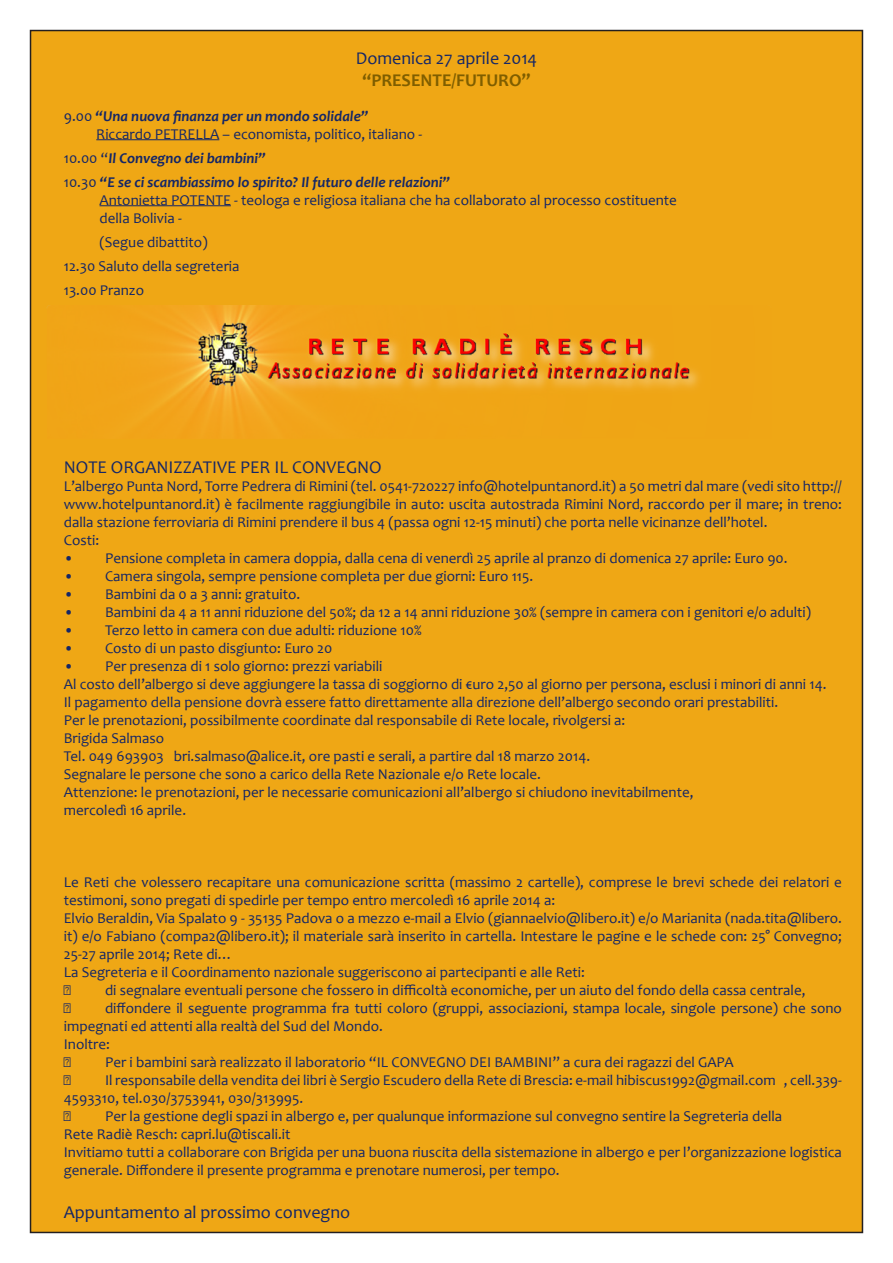
<style>
.page{position:relative;width:893px;height:1263px;background:#fff}
.page>*{position:absolute;margin:0;border:0;box-sizing:border-box;transform-origin:0 0}
.t1{font:18px "Candara";color:#142667}
.t2{font:700 18px "Candara";color:#7f5e00}
.t3{font:15px/18px "Candara";color:#142667}
.t4{font:italic 700 15px "Candara";color:#142667}
.s1{font-weight:400;font-style:normal}
</style>
<div class="page">
<div style="left:31px;top:31px;width:831px;height:1201px;background:#efa715"></div>
<hr style="left:96px;top:139px;width:123px;height:1px;background:#142667">
<hr style="left:100px;top:205px;width:131px;height:1px;background:#142667">
<img style="left:29px;top:306px;width:835px;height:132px">
<p class="t1" style="left:356px;top:47px;width:183px">Domenica 27 aprile 2014</p>
<p class="t2" style="left:362px;top:69px;width:170px">“PRESENTE/FUTURO”</p>
<p class="t4" style="left:64px;top:106px;width:306px"><span class="s1">9.00</span> “Una nuova finanza per un mondo solidale”</p>
<p class="t3" style="left:96px;top:125px;width:327px">Riccardo PETRELLA – economista, politico, italiano -</p>
<p class="t4" style="left:64px;top:148px;width:203px"><span class="s1">10.00 “</span>Il Convegno dei bambini”</p>
<p class="t4" style="left:64px;top:172px;width:388px"><span class="s1">10.30</span> “E se ci scambiassimo lo spirito? Il futuro delle relazioni”</p>
<p class="t3" style="left:100px;top:191px;width:579px">Antonietta POTENTE - teologa e religiosa italiana che ha collaborato al processo costituente</p>
<p class="t3" style="left:100px;top:209px;width:84px">della Bolivia -</p>
<p class="t3" style="left:100px;top:233px;width:110px">(Segue dibattito)</p>
<p class="t3" style="left:64px;top:257px;width:177px">12.30 Saluto della segreteria</p>
<p class="t3" style="left:64px;top:281px;width:82px">13.00 Pranzo</p>
<p class="t1" style="left:64px;top:455px;width:320px">NOTE ORGANIZZATIVE PER IL CONVEGNO</p>
<p class="t3" style="left:64px;top:477px;width:780px;text-align:justify">L’albergo Punta Nord, Torre Pedrera di Rimini (tel. 0541-720227 info@hotelpuntanord.it) a 50 metri dal mare (vedi sito http:// www.hotelpuntanord.it) è facilmente raggiungibile in auto: uscita autostrada Rimini Nord, raccordo per il mare; in treno: dalla stazione ferroviaria di Rimini prendere il bus 4 (passa ogni 12-15 minuti) che porta nelle vicinanze dell’hotel.</p>
<p class="t3" style="left:64px;top:531px;width:37px">Costi:</p>
<p class="t3" style="left:64px;top:549px;width:725px">• Pensione completa in camera doppia, dalla cena di venerdì 25 aprile al pranzo di domenica 27 aprile: Euro 90.</p>
<p class="t3" style="left:64px;top:567px;width:471px">• Camera singola, sempre pensione completa per due giorni: Euro 115.</p>
<p class="t3" style="left:64px;top:585px;width:238px">• Bambini da 0 a 3 anni: gratuito.</p>
<p class="t3" style="left:64px;top:603px;width:749px">• Bambini da 4 a 11 anni riduzione del 50%; da 12 a 14 anni riduzione 30% (sempre in camera con i genitori e/o adulti)</p>
<p class="t3" style="left:64px;top:621px;width:359px">• Terzo letto in camera con due adulti: riduzione 10%</p>
<p class="t3" style="left:64px;top:639px;width:270px">• Costo di un pasto disgiunto: Euro 20</p>
<p class="t3" style="left:64px;top:657px;width:320px">• Per presenza di 1 solo giorno: prezzi variabili</p>
<p class="t3" style="left:64px;top:675px;width:764px">Al costo dell’albergo si deve aggiungere la tassa di soggiorno di €uro 2,50 al giorno per persona, esclusi i minori di anni 14.</p>
<p class="t3" style="left:64px;top:693px;width:716px">Il pagamento della pensione dovrà essere fatto direttamente alla direzione dell’albergo secondo orari prestabiliti.</p>
<p class="t3" style="left:64px;top:711px;width:563px">Per le prenotazioni, possibilmente coordinate dal responsabile di Rete locale, rivolgersi a:</p>
<p class="t3" style="left:64px;top:729px;width:102px">Brigida Salmaso</p>
<p class="t3" style="left:64px;top:747px;width:528px">Tel. 049 693903 bri.salmaso@alice.it, ore pasti e serali, a partire dal 18 marzo 2014.</p>
<p class="t3" style="left:64px;top:765px;width:479px">Segnalare le persone che sono a carico della Rete Nazionale e/o Rete locale.</p>
<p class="t3" style="left:64px;top:783px;width:631px">Attenzione: le prenotazioni, per le necessarie comunicazioni all’albergo si chiudono inevitabilmente,</p>
<p class="t3" style="left:64px;top:801px;width:124px">mercoledì 16 aprile.</p>
<p class="t3" style="left:64px;top:873px;width:780px">Le Reti che volessero recapitare una comunicazione scritta (massimo 2 cartelle), comprese le brevi schede dei relatori e testimoni, sono pregati di spedirle per tempo entro mercoledì 16 aprile 2014 a:</p>
<p class="t3" style="left:64px;top:909px;width:780px;text-align:justify">Elvio Beraldin, Via Spalato 9 - 35135 Padova o a mezzo e-mail a Elvio (giannaelvio@libero.it) e/o Marianita (nada.tita@libero. it) e/o Fabiano (compa2@libero.it); il materiale sarà inserito in cartella. Intestare le pagine e le schede con: 25° Convegno; 25-27 aprile 2014; Rete di…</p>
<p class="t3" style="left:64px;top:963px;width:523px">La Segreteria e il Coordinamento nazionale suggeriscono ai partecipanti e alle Reti:</p>
<p class="t3" style="left:105px;top:981px;width:702px">di segnalare eventuali persone che fossero in difficoltà economiche, per un aiuto del fondo della cassa centrale,</p>
<p class="t3" style="left:64px;top:999px;width:780px;text-indent:41px">diffondere il seguente programma fra tutti coloro (gruppi, associazioni, stampa locale, singole persone) che sono impegnati ed attenti alla realtà del Sud del Mondo.</p>
<p class="t3" style="left:64px;top:1035px;width:48px">Inoltre:</p>
<p class="t3" style="left:105px;top:1053px;width:630px">Per i bambini sarà realizzato il laboratorio “IL CONVEGNO DEI BAMBINI” a cura dei ragazzi del GAPA</p>
<p class="t3" style="left:64px;top:1071px;width:780px;text-indent:41px">Il responsabile della vendita dei libri è Sergio Escudero della Rete di Brescia: e-mail hibiscus1992@gmail.com , cell.339-<br>4593310, tel.030/3753941, 030/313995.</p>
<p class="t3" style="left:105px;top:1107px;width:679px">Per la gestione degli spazi in albergo e, per qualunque informazione sul convegno sentire la Segreteria della</p>
<p class="t3" style="left:64px;top:1125px;width:228px">Rete Radiè Resch: capri.lu@tiscali.it</p>
<p class="t3" style="left:64px;top:1143px;width:780px">Invitiamo tutti a collaborare con Brigida per una buona riuscita della sistemazione in albergo e per l’organizzazione logistica generale. Diffondere il presente programma e prenotare numerosi, per tempo.</p>
<p class="t1" style="left:64px;top:1201px;width:288px">Appuntamento al prossimo convegno</p>
</div>
